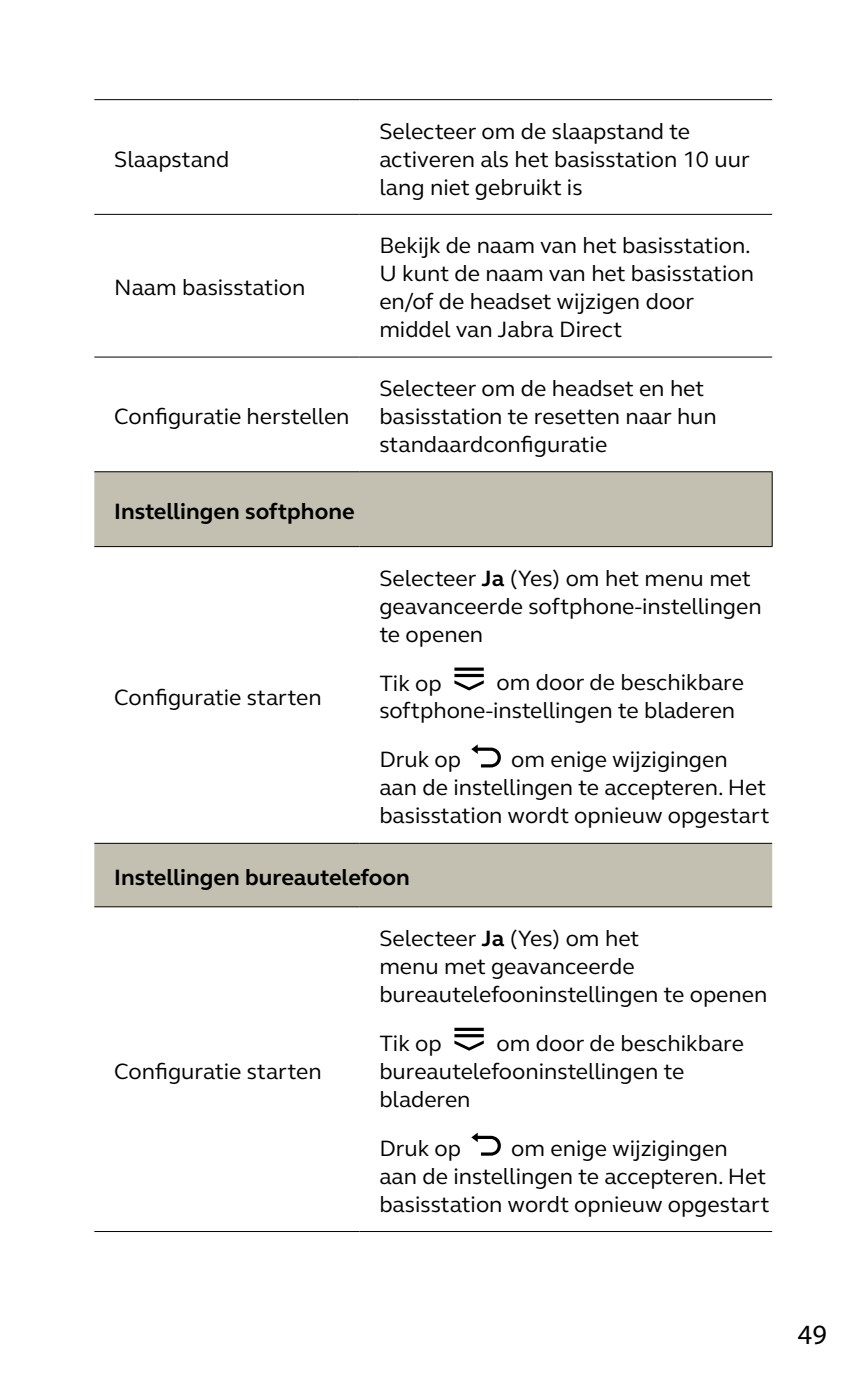
<style>
.page{position:relative;width:864px;height:1389px;background:#fff}
.page>*{position:absolute;margin:0;border:0;box-sizing:border-box;transform-origin:0 0}
.t1{font:28px "Myriad Pro";color:#000}
.t2{font:22.75px/28px "GN Elliot";color:#000}
.t3{font:700 22.75px "GN Elliot";color:#000}
.s1{font-weight:700}
</style>
<div class="page">
<svg style="left:94px;top:472px;width:677px;height:434px"></svg>
<hr style="left:771px;top:472px;width:1px;height:74px;background:#000">
<hr style="left:94px;top:99px;width:265px;height:1px;background:#000">
<hr style="left:359px;top:99px;width:412px;height:1px;background:#000">
<hr style="left:94px;top:214px;width:265px;height:1px;background:#000">
<hr style="left:359px;top:214px;width:412px;height:1px;background:#000">
<hr style="left:94px;top:356px;width:265px;height:2px;background:#000">
<hr style="left:359px;top:356px;width:412px;height:2px;background:#000">
<hr style="left:94px;top:471px;width:265px;height:1px;background:#000">
<hr style="left:359px;top:471px;width:413px;height:1px;background:#000">
<hr style="left:94px;top:546px;width:265px;height:1px;background:#000">
<hr style="left:359px;top:546px;width:413px;height:1px;background:#000">
<hr style="left:94px;top:843px;width:265px;height:1px;background:#000">
<hr style="left:359px;top:843px;width:412px;height:1px;background:#000">
<hr style="left:94px;top:906px;width:265px;height:1px;background:#000">
<hr style="left:359px;top:906px;width:412px;height:1px;background:#000">
<hr style="left:94px;top:1231px;width:265px;height:1px;background:#000">
<hr style="left:359px;top:1231px;width:412px;height:1px;background:#000">
<svg style="left:454px;top:668px;width:29px;height:22px"></svg>
<svg style="left:471px;top:744px;width:29px;height:23px"></svg>
<svg style="left:454px;top:1028px;width:29px;height:23px"></svg>
<svg style="left:471px;top:1133px;width:29px;height:23px"></svg>
<p class="t2" style="left:114px;top:144px;width:117px">Slaapstand</p>
<p class="t2" style="left:114px;top:273px;width:193px">Naam basisstation</p>
<p class="t2" style="left:114px;top:402px;width:237px">Configuratie herstellen</p>
<p class="t3" style="left:114px;top:496px;width:242px">Instellingen softphone</p>
<p class="t2" style="left:379px;top:116px;width:372px">Selecteer om de slaapstand te activeren als het basisstation 10 uur lang niet gebruikt is</p>
<p class="t2" style="left:379px;top:231px;width:376px">Bekijk de naam van het basisstation.<br>U kunt de naam van het basisstation en/of de headset wijzigen door middel van Jabra Direct</p>
<p class="t2" style="left:379px;top:374px;width:339px">Selecteer om de headset en het basisstation te resetten naar hun standaardconfiguratie</p>
<p class="t2" style="left:379px;top:563px;width:384px">Selecteer <span class="s1">Ja</span> (Yes) om het menu met geavanceerde softphone-instellingen te openen</p>
<p class="t2" style="left:379px;top:668px;width:64px">Tik op</p>
<p class="t2" style="left:379px;top:668px;width:366px;text-indent:117px">om door de beschikbare softphone-instellingen te bladeren</p>
<p class="t2" style="left:379px;top:745px;width:83px">Druk op</p>
<p class="t2" style="left:114px;top:682px;width:209px">Configuratie starten</p>
<p class="t2" style="left:379px;top:745px;width:391px;text-indent:132px">om enige wijzigingen aan de instellingen te accepteren. Het basisstation wordt opnieuw opgestart</p>
<p class="t3" style="left:114px;top:862px;width:297px">Instellingen bureautelefoon</p>
<p class="t2" style="left:114px;top:1056px;width:209px">Configuratie starten</p>
<p class="t2" style="left:379px;top:923px;width:389px">Selecteer <span class="s1">Ja</span> (Yes) om het<br>menu met geavanceerde bureautelefooninstellingen te openen</p>
<p class="t2" style="left:379px;top:1028px;width:64px">Tik op</p>
<p class="t2" style="left:379px;top:1028px;width:366px;text-indent:117px">om door de beschikbare bureautelefooninstellingen te bladeren</p>
<p class="t2" style="left:379px;top:1133px;width:83px">Druk op</p>
<p class="t2" style="left:379px;top:1133px;width:391px;text-indent:132px">om enige wijzigingen aan de instellingen te accepteren. Het basisstation wordt opnieuw opgestart</p>
<p class="t1" style="left:797px;top:1317px;width:30px">49</p>
</div>
